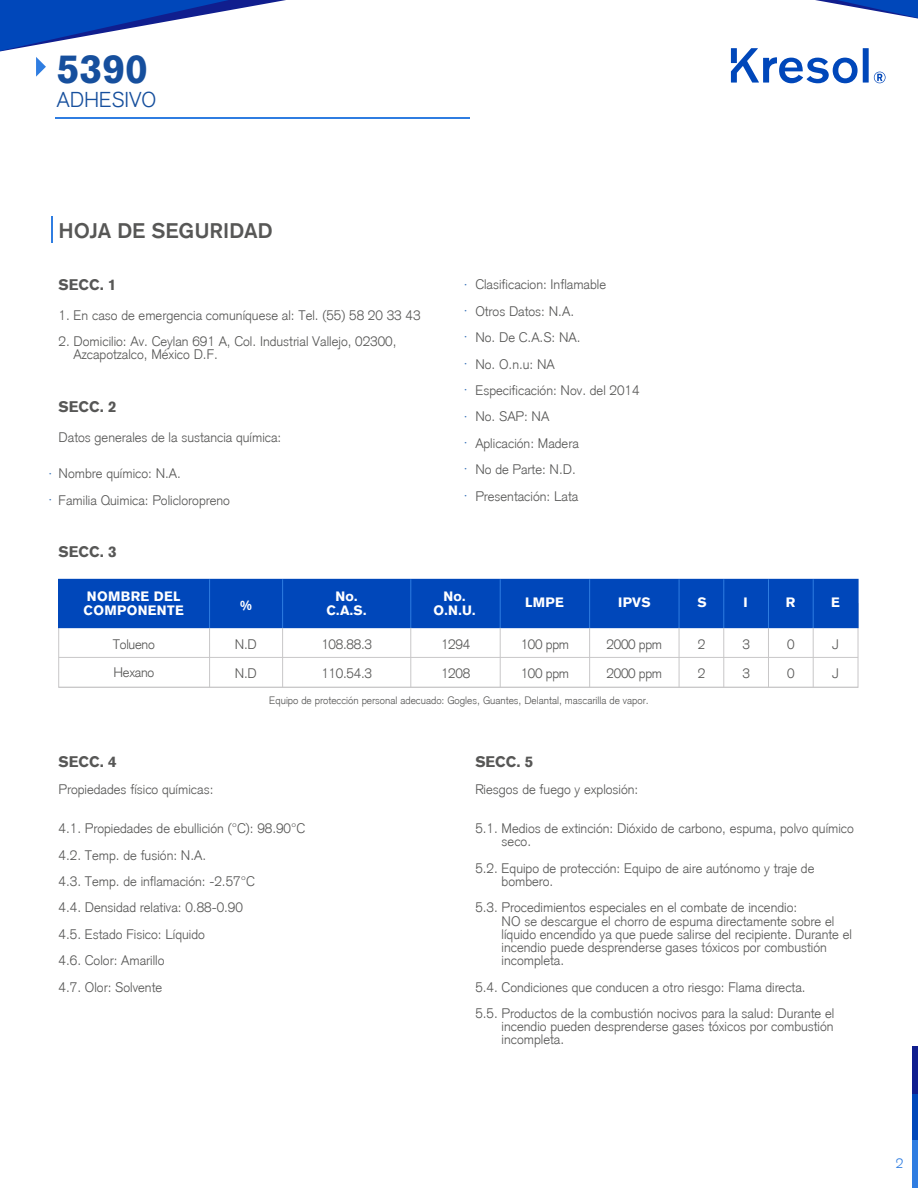
<style>
.page{position:relative;width:918px;height:1188px;background:#fff}
.page>*{position:absolute;margin:0;border:0;box-sizing:border-box;transform-origin:0 0}
.t1{font:700 40.5px "Akzidenz Grotesk BQ";color:#164f9d}
.t2{font:500 21px "Akzidenz Grotesk BQ";color:#575756}
.t3{font:300 21px "Akzidenz Grotesk";color:#164f9d}
.t4{font:900 15px "Akzidenz Grotesk";color:#575756}
.t5{font:300 13.5px/26.4px "Akzidenz Grotesk";color:#575756}
.t6{font:300 13.5px/28.8px "Akzidenz Grotesk";letter-spacing:-.02em;color:#575756}
.t7{font:700 13.5px/14.4px "Akzidenz Grotesk BQ";letter-spacing:.025em;color:#fff;text-align:center}
.t8{font:300 13.5px/26.4px "Akzidenz Grotesk";color:#3c76ba;text-align:justify}
.t9{font:300 13.5px "Akzidenz Grotesk";color:#2f7de1}
.t10{font:300 10.5px "Akzidenz Grotesk";color:#575756}
</style>
<div class="page">
<svg style="left:0;top:0;width:286px;height:51px"></svg>
<svg style="left:815px;top:0;width:103px;height:19px"></svg>
<div style="left:912px;top:1094px;width:6px;height:47px;background:#0047ba"></div>
<div style="left:912px;top:1141px;width:6px;height:47px;background:#2f7de1"></div>
<div style="left:912px;top:1047px;width:6px;height:47px;background:#101e8e"></div>
<div style="left:59px;top:579px;width:799px;height:49px;background:#0047ba"></div>
<hr style="left:813px;top:628px;width:1px;height:59px;background:#c8c7c8">
<hr style="left:768px;top:628px;width:1px;height:59px;background:#c8c7c8">
<hr style="left:723px;top:628px;width:1px;height:59px;background:#c8c7c8">
<hr style="left:679px;top:628px;width:1px;height:59px;background:#c8c7c8">
<hr style="left:589px;top:628px;width:1px;height:59px;background:#c8c7c8">
<hr style="left:500px;top:628px;width:1px;height:59px;background:#c8c7c8">
<hr style="left:410px;top:628px;width:1px;height:59px;background:#c8c7c8">
<hr style="left:209px;top:628px;width:1px;height:59px;background:#c8c7c8">
<hr style="left:282px;top:628px;width:1px;height:59px;background:#c8c7c8">
<hr style="left:59px;top:657px;width:799px;height:1px;background:#c8c7c8">
<hr style="left:59px;top:687px;width:799px;height:1px;background:#c8c7c8">
<svg style="left:36px;top:57px;width:10px;height:20px"></svg>
<hr style="left:55px;top:117px;width:415px;height:2px;background:#2f7de1">
<hr style="left:51px;top:216px;width:2px;height:27px;background:#2f7de1">
<hr style="left:813px;top:579px;width:1px;height:49px;background:#2f7de1">
<hr style="left:768px;top:579px;width:1px;height:49px;background:#2f7de1">
<hr style="left:723px;top:579px;width:1px;height:49px;background:#2f7de1">
<hr style="left:679px;top:579px;width:1px;height:49px;background:#2f7de1">
<hr style="left:589px;top:579px;width:1px;height:49px;background:#2f7de1">
<hr style="left:500px;top:579px;width:1px;height:49px;background:#2f7de1">
<hr style="left:410px;top:579px;width:1px;height:49px;background:#2f7de1">
<hr style="left:209px;top:579px;width:1px;height:49px;background:#2f7de1">
<hr style="left:282px;top:579px;width:1px;height:49px;background:#2f7de1">
<svg style="left:874px;top:72px;width:12px;height:11px"></svg>
<div style="left:863px;top:48px;width:6px;height:35px;background:#0047ba"></div>
<svg style="left:731px;top:48px;width:127px;height:35px"></svg>
<h1 class="t1" style="left:57px;top:45px;width:93px">5390</h1>
<h2 class="t3" style="left:57px;top:87px;width:101px">ADHESIVO</h2>
<h2 class="t2" style="left:59px;top:217px;width:216px">HOJA DE SEGURIDAD</h2>
<p class="t4" style="left:59px;top:276px;width:59px">SECC. 1</p>
<p class="t5" style="left:59px;top:302px;width:363px">1. En caso de emergencia comuníquese al: Tel. (55) 58 20 33 43</p>
<p class="t5" style="left:74px;top:335px;width:324px;line-height:13.2px;text-indent:-15px">2. Domicilio: Av. Ceylan 691 A, Col. Industrial Vallejo, 02300,<br>Azcapotzalco, México D.F.</p>
<p class="t4" style="left:59px;top:398px;width:59px">SECC. 2</p>
<p class="t5" style="left:59px;top:424px;width:224px">Datos generales de la sustancia química:</p>
<p class="t5" style="left:59px;top:460px;width:173px">Nombre químico: N.A.<br>Familia Quimica: Policloropreno</p>
<p class="t4" style="left:59px;top:543px;width:59px">SECC. 3</p>
<p class="t8" style="left:48px;top:460px;width:5px">· ·</p>
<p class="t8" style="left:464px;top:271px;width:5px">· · · · · · · · ·</p>
<p class="t5" style="left:475px;top:272px;width:166px">Clasificacion: Inflamable<br>Otros Datos: N.A.<br>No. De C.A.S: NA.<br>No. O.n.u: NA<br>Especificación: Nov. del 2014<br>No. SAP: NA<br>Aplicación: Madera<br>No de Parte: N.D.<br>Presentación: Lata</p>
<p class="t7" style="left:84px;top:589px;width:102px;text-align:left">NOMBRE DEL<br>COMPONENTE</p>
<p class="t7" style="left:327px;top:589px;width:42px">No.<br>C.A.S.</p>
<p class="t7" style="left:433px;top:589px;width:44px">No.<br>O.N.U.</p>
<p class="t7" style="left:240px;top:598px;width:13px">%</p>
<p class="t7" style="left:525px;top:595px;width:40px">LMPE</p>
<p class="t7" style="left:618px;top:595px;width:34px">IPVS</p>
<p class="t7" style="left:697px;top:595px;width:11px">S</p>
<p class="t7" style="left:743px;top:595px;width:6px">I</p>
<p class="t7" style="left:786px;top:595px;width:11px">R</p>
<p class="t7" style="left:831px;top:595px;width:10px">E</p>
<p class="t6" style="left:113px;top:630px;width:43px;line-height:28px">Tolueno<br>Hexano</p>
<p class="t5" style="left:235px;top:630px;width:23px;line-height:28.8px">N.D<br>N.D</p>
<p class="t6" style="left:321px;top:630px;width:52px">108.88.3<br>110.54.3</p>
<p class="t6" style="left:441px;top:630px;width:31px">1294<br>1208</p>
<p class="t6" style="left:521px;top:630px;width:50px">100 ppm<br>100 ppm</p>
<p class="t6" style="left:607px;top:630px;width:57px">2000 ppm<br>2000 ppm</p>
<p class="t5" style="left:698px;top:630px;width:9px;line-height:28.8px">2<br>2</p>
<p class="t5" style="left:742px;top:630px;width:9px;line-height:28.8px">3<br>3</p>
<p class="t5" style="left:787px;top:630px;width:9px;line-height:28.8px">0<br>0</p>
<p class="t5" style="left:832px;top:630px;width:8px;line-height:28.8px">J<br>J</p>
<p class="t10" style="left:269px;top:694px;width:381px">Equipo de protección personal adecuado: Gogles, Guantes, Delantal, mascarilla de vapor.</p>
<p class="t4" style="left:59px;top:753px;width:59px">SECC. 4</p>
<p class="t5" style="left:59px;top:776px;width:156px">Propiedades físico químicas:</p>
<p class="t5" style="left:59px;top:815px;width:248px">4.1. Propiedades de ebullición (°C): 98.90°C<br>4.2. Temp. de fusión: N.A.<br>4.3. Temp. de inflamación: -2.57°C<br>4.4. Densidad relativa: 0.88-0.90<br>4.5. Estado Fisico: Líquido<br>4.6. Color: Amarillo<br>4.7. Olor: Solvente</p>
<p class="t4" style="left:475px;top:753px;width:59px">SECC. 5</p>
<p class="t5" style="left:475px;top:776px;width:165px">Riesgos de fuego y explosión:</p>
<p class="t5" style="left:502px;top:822px;width:354px;line-height:13.2px;text-indent:-26px">5.1. Medios de extinción: Dióxido de carbono, espuma, polvo químico seco.</p>
<p class="t5" style="left:502px;top:862px;width:314px;line-height:13.2px;text-indent:-26px">5.2. Equipo de protección: Equipo de aire autónomo y traje de bombero.</p>
<p class="t5" style="left:502px;top:901px;width:352px;line-height:13.2px;text-indent:-26px">5.3. Procedimientos especiales en el combate de incendio:<br>NO se descargue el chorro de espuma directamente sobre el líquido encendido ya que puede salirse del recipiente. Durante el incendio puede desprenderse gases tóxicos por combustión incompleta.</p>
<p class="t5" style="left:475px;top:974px;width:361px">5.4. Condiciones que conducen a otro riesgo: Flama directa.<br>5.5. Productos de la combustión nocivos para la salud: Durante el</p>
<p class="t5" style="left:502px;top:1020px;width:334px;line-height:13.2px">incendio pueden desprenderse gases tóxicos por combustión incompleta.</p>
<p class="t9" style="left:896px;top:1156px;width:9px">2</p>
</div>
